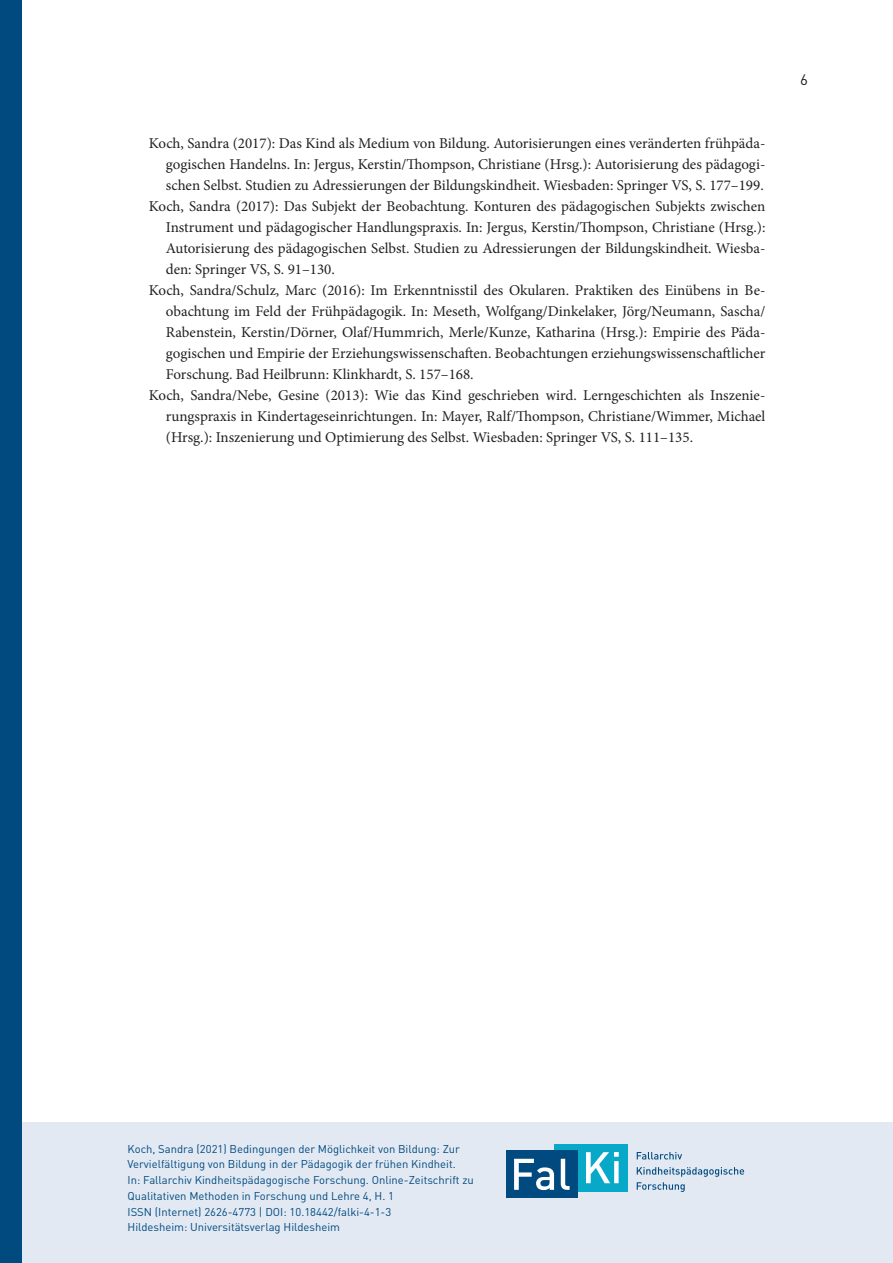
<style>
.page{position:relative;width:893px;height:1263px;background:#fff}
.page>*{position:absolute;margin:0;border:0;box-sizing:border-box;transform-origin:0 0}
.Literaturverzeichnis{font:15px/21px "Minion Pro";color:#231f20;text-align:justify}
.t1{font:15px "DIN Pro";color:#231f20}
.t2{font:11.25px/15.8px "DIN Pro";color:#004a7f}
</style>
<div class="page">
<div style="left:0;top:1123px;width:893px;height:140px;background:#e3e9f3"></div>
<div style="left:554px;top:1144px;width:74px;height:47px;background:#08a8c9"></div>
<div style="left:506px;top:1150px;width:72px;height:48px;background:#004a7f"></div>
<svg style="left:586px;top:1152px;width:33px;height:31px"></svg>
<svg style="left:637px;top:1167px;width:107px;height:25px"></svg>
<svg style="left:637px;top:1152px;width:45px;height:7px"></svg>
<svg style="left:514px;top:1159px;width:56px;height:31px"></svg>
<div style="left:0;top:0;width:21px;height:1263px;background:#004a80"></div>
<p class="Literaturverzeichnis" style="left:166px;top:133px;width:601px;text-indent:-17px">Koch, Sandra (2017): Das Kind als Medium von Bildung. Autorisierungen eines veränderten frühpäda&shy;gogischen Handelns. In: Jergus, Kerstin/Thompson, Christiane (Hrsg.): Autorisierung des pädagogi&shy;schen Selbst. Studien zu Adressierungen der Bildungskindheit. Wiesbaden: Springer VS, S. 177–199.</p>
<p class="Literaturverzeichnis" style="left:166px;top:196px;width:601px;text-indent:-17px">Koch, Sandra (2017): Das Subjekt der Beobachtung. Konturen des pädagogischen Subjekts zwischen Instrument und pädagogischer Handlungspraxis. In: Jergus, Kerstin/Thompson, Christiane (Hrsg.):<br>Autorisierung des pädagogischen Selbst. Studien zu Adressierungen der Bildungskindheit. Wiesba&shy;den: Springer VS, S. 91–130.</p>
<p class="Literaturverzeichnis" style="left:166px;top:280px;width:601px;text-indent:-17px">Koch, Sandra/Schulz, Marc (2016): Im Erkenntnisstil des Okularen. Praktiken des Einübens in Be&shy;obachtung im Feld der Frühpädagogik. In: Meseth, Wolfgang/Dinkelaker, Jörg/Neumann, Sascha/ Rabenstein, Kerstin/Dörner, Olaf/Hummrich, Merle/Kunze, Katharina (Hrsg.): Empirie des Päda&shy;gogischen und Empirie der Erziehungswissenschaften. Beobachtungen erziehungswissenschaftlicher Forschung. Bad Heilbrunn: Klinkhardt, S. 157–168.</p>
<p class="Literaturverzeichnis" style="left:166px;top:385px;width:601px;text-indent:-17px">Koch, Sandra/Nebe, Gesine (2013): Wie das Kind geschrieben wird. Lerngeschichten als Inszenie&shy;rungspraxis in Kindertageseinrichtungen. In: Mayer, Ralf/Thompson, Christiane/Wimmer, Michael (Hrsg.): Inszenierung und Optimierung des Selbst. Wiesbaden: Springer VS, S. 111–135.</p>
<p class="t1" style="left:800px;top:68px;width:9px">6</p>
<p class="t2" style="left:128px;top:1139px;width:348px">Koch, Sandra (2021) Bedingungen der Möglichkeit von Bildung: Zur Vervielfältigung von Bildung in der Pädagogik der frühen Kindheit.<br>In: Fallarchiv Kindheitspädagogische Forschung. Online-Zeitschrift zu Qualitativen Methoden in Forschung und Lehre 4, H. 1<br>ISSN (Internet) 2626-4773 | DOI: 10.18442/falki-4-1-3<br>Hildesheim: Universitätsverlag Hildesheim</p>
</div>
